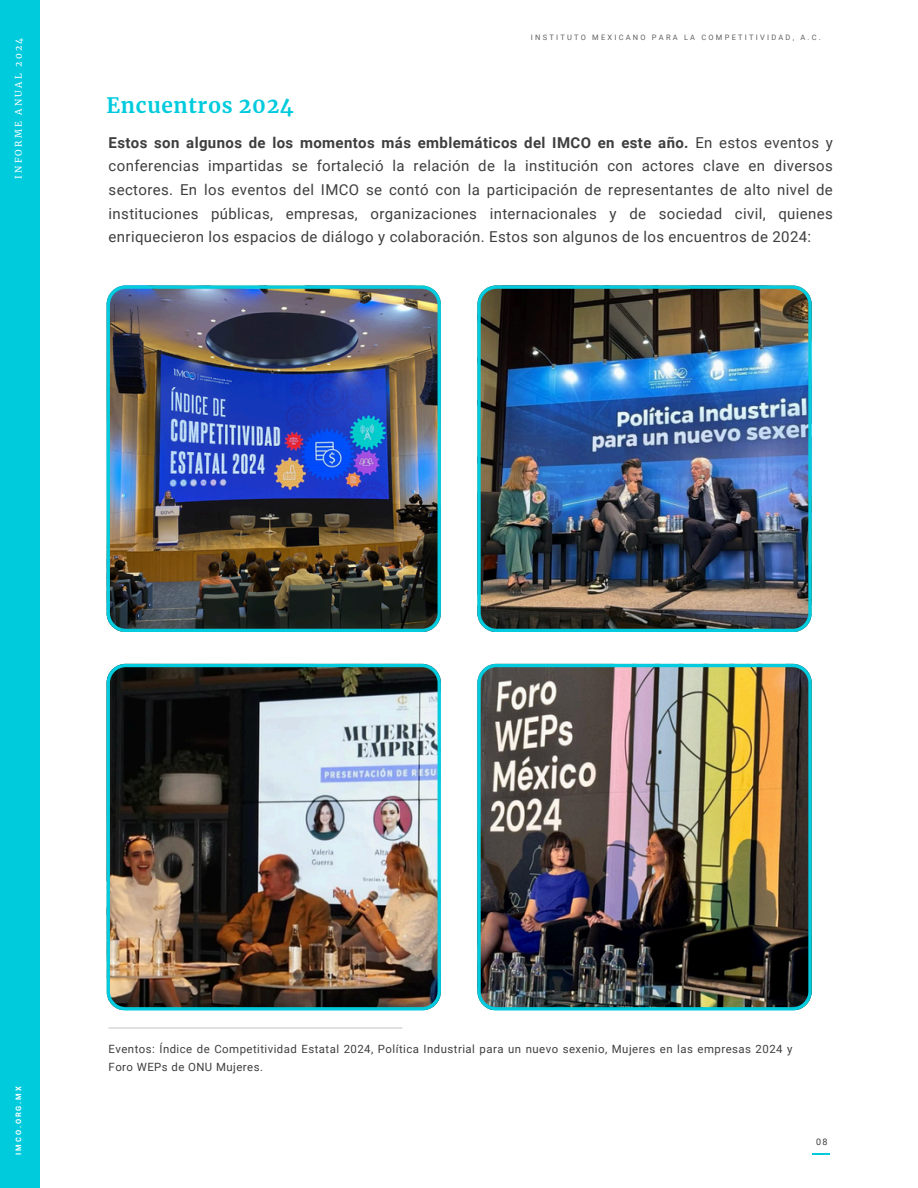
<style>
.page{position:relative;width:918px;height:1188px;background:#fff}
.page>*{position:absolute;margin:0;border:0;box-sizing:border-box;transform-origin:0 0}
.t1{font:700 21px "Merriweather";letter-spacing:.03em;color:#00cbdd}
.t2{font:15px/23.7px "Roboto";letter-spacing:.025em;color:#3e3e3f;text-align:justify}
.t3{font:11.4px/18px "Roboto";letter-spacing:.04em;color:#3e3e3f}
.t4{font:9px "Merriweather";letter-spacing:.25em;color:#fff}
.t5{font:9px "Roboto";color:#3f3e40}
.t6{font:7.5px "Roboto";letter-spacing:.3em;color:#606060}
.t7{font:700 7.5px "Roboto";letter-spacing:.245em;color:#fff}
.s1{font-weight:700}
</style>
<div class="page">
<div style="left:0;top:0;width:39px;height:1188px;background:#00cbdd"></div>
<svg style="left:813px;top:1153px;width:17px;height:2px"></svg>
<img style="left:107px;top:285px;width:334px;height:347px">
<img style="left:477px;top:285px;width:334px;height:347px">
<img style="left:107px;top:664px;width:334px;height:346px">
<img style="left:477px;top:664px;width:334px;height:346px">
<hr style="left:109px;top:1027px;width:293px;height:2px;background:#cbcbcb">
<h2 class="t4" style="left:13px;top:179px;width:142px;rotate:-90deg">INFORME ANUAL 2024</h2>
<p class="t1" style="left:107px;top:93px;width:189px">Encuentros 2024</p>
<p class="t6" style="left:531px;top:33px;width:292px">INSTITUTO MEXICANO PARA LA COMPETITIVIDAD, A.C.</p>
<p class="t2" style="left:109px;top:131px;width:726px"><span class="s1">Estos son algunos de los momentos más emblemáticos del IMCO en este año.</span> En estos eventos y conferencias impartidas se fortaleció la relación de la institución con actores clave en diversos sectores. En los eventos del IMCO se contó con la participación de representantes de alto nivel de instituciones públicas, empresas, organizaciones internacionales y de sociedad civil, quienes enriquecieron los espacios de diálogo y colaboración. Estos son algunos de los encuentros de 2024:</p>
<p class="t7" style="left:14px;top:1155px;width:69px;rotate:-90deg">IMCO.ORG.MX</p>
<h3 class="t3" style="left:109px;top:1040px;width:685px">Eventos: Índice de Competitividad Estatal 2024, Política Industrial para un nuevo sexenio, Mujeres en las empresas 2024 y<br>Foro WEPs de ONU Mujeres.</h3>
<p class="t5" style="left:816px;top:1137px;width:13px">08</p>
</div>
